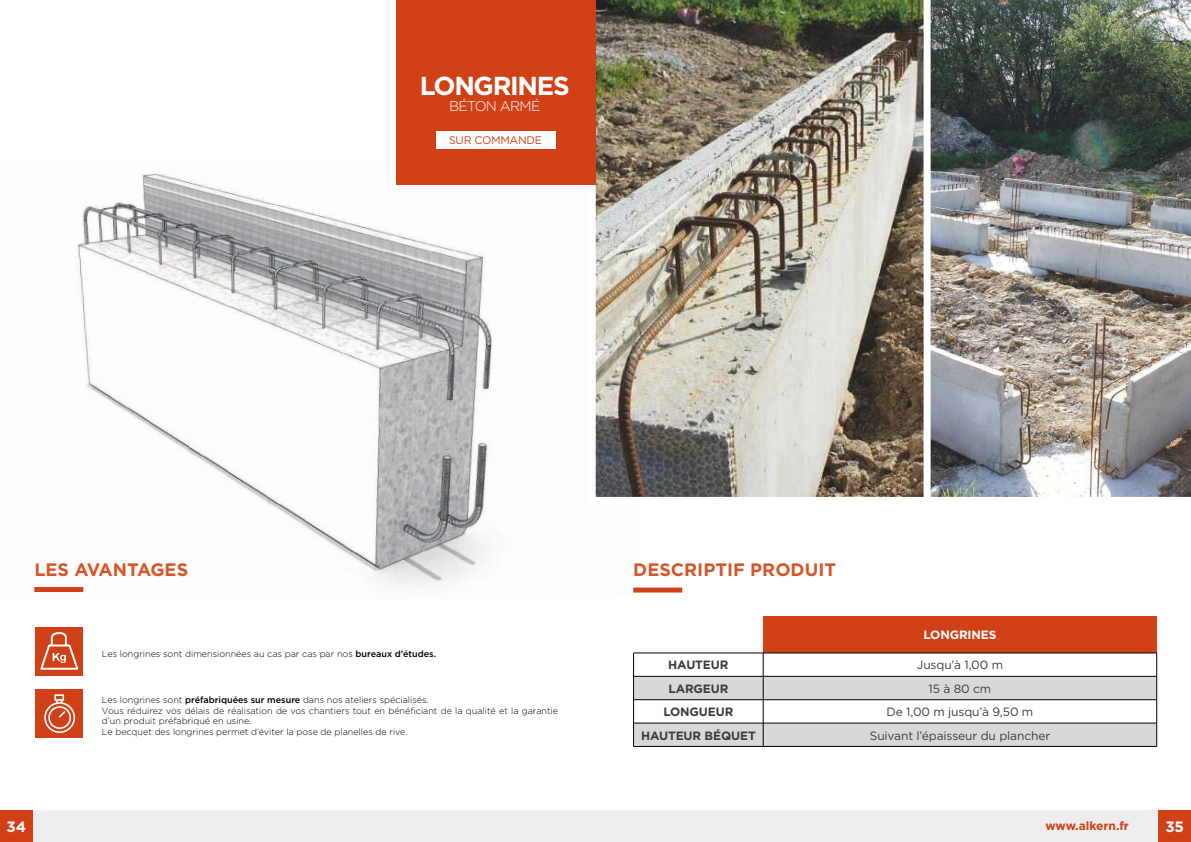
<style>
.page{position:relative;width:1191px;height:842px;background:#fff}
.page>*{position:absolute;margin:0;border:0;box-sizing:border-box;transform-origin:0 0}
.t1{font:700 26px "Gotham";letter-spacing:-.05em;color:#fff}
.t2{font:700 18px "Gotham";color:#d5562a}
.t3{font:700 15px "Gotham";color:#fff}
.t4{font:300 14px "Gotham";letter-spacing:-.05em;color:#fff}
.t5{font:12px "Gotham";letter-spacing:-.01em;color:#3c3c3b}
.t6{font:700 12px "Gotham";letter-spacing:-.01em;color:#3c3c3b}
.t7{font:700 12px "Gotham";color:#d04118}
.t8{font:700 12px "Gotham";letter-spacing:-.01em;color:#fff}
.t9{font:11px "Gotham";letter-spacing:-.025em;color:#d04118}
.t10{font:300 9px/10.8px "Gotham";color:#000}
.s1{font-weight:500}
</style>
<div class="page">
<img style="left:77px;top:173px;width:562px;height:420px">
<div style="left:34px;top:587px;width:49px;height:5px;background:#d04118"></div>
<img style="left:585px;top:0;width:335px;height:507px">
<img style="left:920px;top:0;width:271px;height:497px">
<div style="left:633px;top:587px;width:49px;height:5px;background:#d04118"></div>
<div style="left:763px;top:616px;width:393px;height:37px;background:#d04118"></div>
<svg style="left:633px;top:653px;width:524px;height:93px"></svg>
<hr style="left:633px;top:746px;width:130px;height:1px;background:#000">
<hr style="left:763px;top:746px;width:394px;height:1px;background:#000">
<div style="left:396px;top:0;width:199px;height:184px;background:#d04118"></div>
<div style="left:36px;top:689px;width:47px;height:48px;background:#d04118"></div>
<svg style="left:44px;top:694px;width:31px;height:39px"></svg>
<div style="left:36px;top:627px;width:47px;height:49px;background:#d04118"></div>
<svg style="left:40px;top:632px;width:39px;height:38px"></svg>
<div style="left:436px;top:132px;width:120px;height:17px;background:#fff"></div>
<div style="left:0;top:810px;width:1191px;height:32px;background:#ededed"></div>
<div style="left:0;top:810px;width:33px;height:32px;background:#d04118"></div>
<div style="left:1158px;top:810px;width:33px;height:32px;background:#d04118"></div>
<h1 class="t1" style="left:420px;top:68px;width:151px">LONGRINES</h1>
<h3 class="t4" style="left:449px;top:97px;width:93px">BÉTON ARMÉ</h3>
<p class="t9" style="left:449px;top:133px;width:95px">SUR COMMANDE</p>
<h2 class="t2" style="left:34px;top:557px;width:155px">LES AVANTAGES</h2>
<h2 class="t2" style="left:633px;top:558px;width:204px">DESCRIPTIF PRODUIT</h2>
<h3 class="t8" style="left:923px;top:627px;width:74px">LONGRINES</h3>
<p class="t10" style="left:102px;top:648px;width:336px">Les longrines sont dimensionnées au cas par cas par nos <span class="s1">bureaux d’études.</span></p>
<p class="t10" style="left:102px;top:694px;width:458px">Les longrines sont <span class="s1">préfabriquées sur mesure</span> dans nos ateliers spécialisés.<br>Vous réduirez vos délais de réalisation de vos chantiers tout en bénéficiant de la qualité et la garantie d’un produit préfabriqué en usine.<br>Le becquet des longrines permet d’éviter la pose de planelles de rive.</p>
<h3 class="t6" style="left:668px;top:657px;width:62px">HAUTEUR</h3>
<h3 class="t5" style="left:917px;top:657px;width:88px">Jusqu’à 1,00 m</h3>
<h3 class="t6" style="left:668px;top:681px;width:62px">LARGEUR</h3>
<h3 class="t5" style="left:928px;top:681px;width:64px">15 à 80 cm</h3>
<h3 class="t6" style="left:663px;top:704px;width:72px">LONGUEUR</h3>
<h3 class="t5" style="left:886px;top:704px;width:148px">De 1,00 m jusqu’à 9,50 m</h3>
<h3 class="t6" style="left:641px;top:727px;width:116px">HAUTEUR BÉQUET</h3>
<h3 class="t5" style="left:869px;top:728px;width:182px">Suivant l’épaisseur du plancher</h3>
<h3 class="t3" style="left:6px;top:817px;width:21px">34</h3>
<h3 class="t7" style="left:1045px;top:817px;width:85px">www.alkern.fr</h3>
<h3 class="t3" style="left:1165px;top:817px;width:20px">35</h3>
</div>
